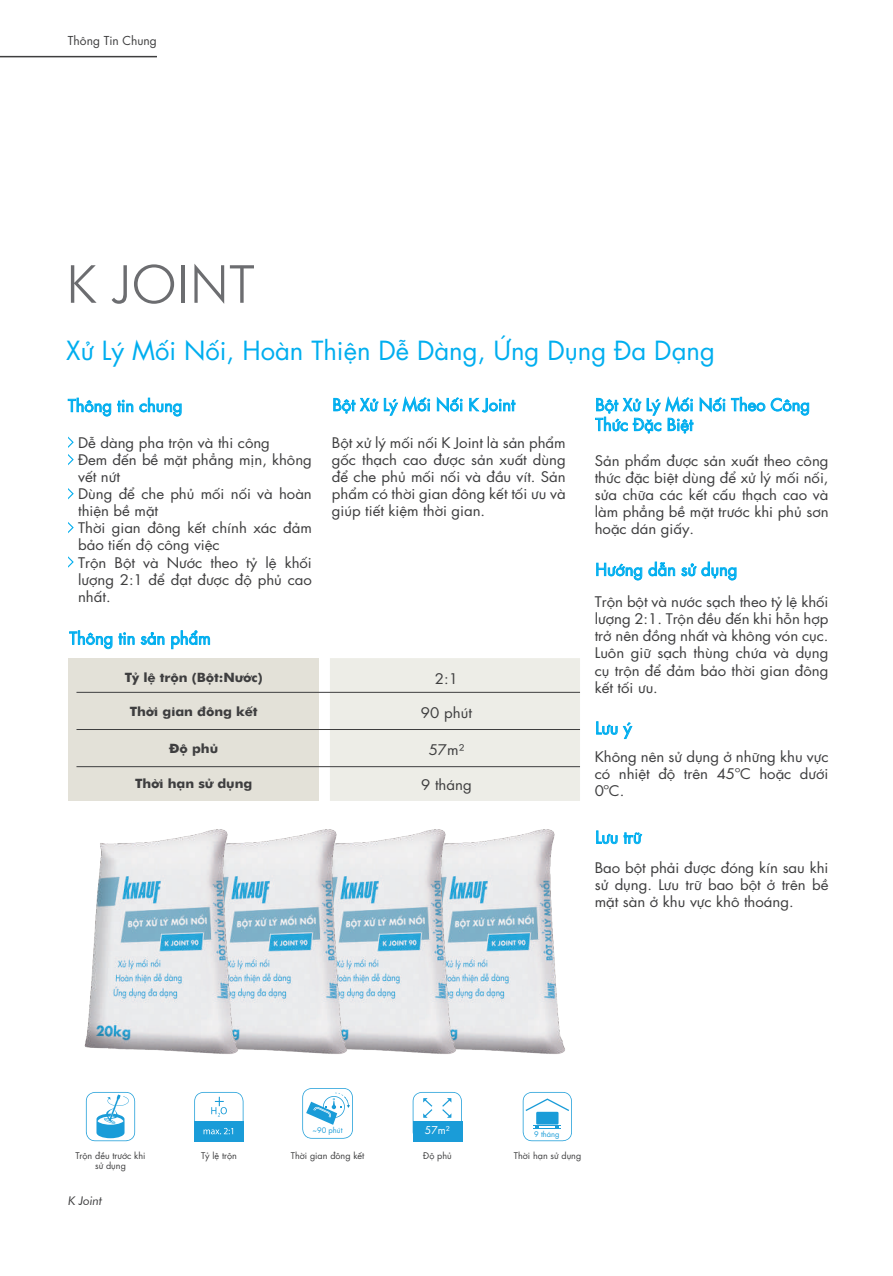
<style>
.page{position:relative;width:893px;height:1276px;background:#fff}
.page>*{position:absolute;margin:0;border:0;box-sizing:border-box;transform-origin:0 0}
.t1{font:300 52.5px "Futura BT";color:#6c6d70}
.t2{font:25.65px "Elle Futura";color:#00aeef}
.t3{font:16.5px/19.8px "Elle Futura";color:#00aeef}
.t4{font:14.25px/17.1px "Elle Futura";letter-spacing:-.005em;color:#3e3e3f;text-align:justify;scale:1.05 1}
.t5{font:700 12.9px "Futura";letter-spacing:-.005em;color:#3e3e3f;scale:1.05 1}
.t6{font:12px "Elle Futura";color:#3e3e3f}
.t7{font:italic 12px "Futura BT";letter-spacing:-.005em;color:#3e3e3f}
.t8{font:10.5px "Elle Futura";color:#fff}
.t9{font:9px/10.8px "Elle Futura";color:#3e3e3f;text-align:center}
.t10{font:7.5px "Elle Futura";color:#1a9cd8}
</style>
<div class="page">
<img style="left:460px;top:830px;width:105px;height:224px">
<img style="left:351px;top:830px;width:109px;height:224px">
<img style="left:242px;top:830px;width:109px;height:224px">
<img style="left:194px;top:1099px;width:50px;height:43px">
<div style="left:330px;top:658px;width:250px;height:143px;background:#edede7"></div>
<svg style="left:68px;top:398px;width:43px;height:18px"></svg>
<svg style="left:117px;top:400px;width:16px;height:12px"></svg>
<svg style="left:139px;top:398px;width:43px;height:18px"></svg>
<svg style="left:68px;top:436px;width:6px;height:12px"></svg>
<svg style="left:68px;top:454px;width:6px;height:11px"></svg>
<svg style="left:68px;top:488px;width:6px;height:11px"></svg>
<svg style="left:68px;top:522px;width:6px;height:11px"></svg>
<svg style="left:68px;top:556px;width:6px;height:12px"></svg>
<div style="left:68px;top:658px;width:250px;height:143px;background:#e3e1d8"></div>
<hr style="left:76px;top:729px;width:504px;height:1px;background:#3e3e3f">
<hr style="left:76px;top:766px;width:504px;height:1px;background:#3e3e3f">
<hr style="left:76px;top:692px;width:504px;height:1px;background:#3e3e3f">
<svg style="left:86px;top:1092px;width:49px;height:49px"></svg>
<div style="left:194px;top:1120px;width:50px;height:21px;background:#1a9cd8"></div>
<svg style="left:194px;top:1092px;width:49px;height:43px"></svg>
<svg style="left:302px;top:1088px;width:51px;height:50px"></svg>
<svg style="left:413px;top:1092px;width:49px;height:49px"></svg>
<svg style="left:523px;top:1092px;width:49px;height:49px"></svg>
<div style="left:536px;top:1111px;width:22px;height:13px;background:#1a9cd8"></div>
<hr style="left:0;top:56px;width:157px;height:1px;background:#3e3e3f">
<img style="left:84px;top:830px;width:158px;height:224px">
<svg style="left:333px;top:396px;width:97px;height:19px"></svg>
<svg style="left:437px;top:397px;width:25px;height:15px"></svg>
<svg style="left:469px;top:398px;width:46px;height:14px"></svg>
<svg style="left:69px;top:630px;width:44px;height:19px"></svg>
<svg style="left:119px;top:632px;width:16px;height:13px"></svg>
<svg style="left:141px;top:632px;width:23px;height:13px"></svg>
<svg style="left:171px;top:630px;width:39px;height:19px"></svg>
<svg style="left:700px;top:397px;width:25px;height:15px"></svg>
<svg style="left:731px;top:397px;width:34px;height:14px"></svg>
<svg style="left:771px;top:398px;width:38px;height:17px"></svg>
<svg style="left:595px;top:396px;width:98px;height:37px"></svg>
<svg style="left:596px;top:563px;width:46px;height:17px"></svg>
<svg style="left:648px;top:561px;width:27px;height:15px"></svg>
<svg style="left:681px;top:561px;width:56px;height:19px"></svg>
<svg style="left:596px;top:721px;width:36px;height:18px"></svg>
<svg style="left:596px;top:830px;width:22px;height:14px"></svg>
<svg style="left:624px;top:832px;width:18px;height:12px"></svg>
<p class="t6" style="left:68px;top:32px;width:90px">Thông Tin Chung</p>
<h1 class="t1" style="left:66px;top:252px;width:190px">K JOINT</h1>
<h2 class="t2" style="left:66px;top:331px;width:650px">Xử Lý Mối Nối, Hoàn Thiện Dễ Dàng, Ứng Dụng Đa Dạng</h2>
<p class="t3" style="left:68px;top:395px;width:116px">Thông tin chung</p>
<p class="t3" style="left:333px;top:394px;width:184px">Bột Xử Lý Mối Nối K Joint</p>
<p class="t4" style="left:78px;top:433px;width:224px;text-align:left">Dễ dàng pha trộn và thi công<br>Đem đến bề mặt phẳng mịn, không vết nứt<br>Dùng để che phủ mối nối và hoàn thiện bề mặt<br>Thời gian đông kết chính xác đảm bảo tiến độ công việc<br>Trộn Bột và Nước theo tỷ lệ khối lượng 2:1 để đạt được độ phủ cao nhất.</p>
<p class="t4" style="left:332px;top:433px;width:224px">Bột xử lý mối nối K Joint là sản phẩm gốc thạch cao được sản xuất dùng để che phủ mối nối và đầu vít. Sản phẩm có thời gian đông kết tối ưu và giúp tiết kiệm thời gian.</p>
<p class="t3" style="left:69px;top:628px;width:143px">Thông tin sản phẩm</p>
<p class="t5" style="left:125px;top:667px;width:133px">Tỷ lệ trộn (Bột:Nước)</p>
<p class="t5" style="left:130px;top:702px;width:123px">Thời gian đông kết</p>
<p class="t5" style="left:169px;top:738px;width:48px">Độ phủ</p>
<p class="t5" style="left:135px;top:774px;width:113px">Thời hạn sử dụng</p>
<p class="t4" style="left:435px;top:669px;width:23px">2:1</p>
<p class="t4" style="left:421px;top:703px;width:50px">90 phút</p>
<p class="t4" style="left:429px;top:740px;width:35px">57m2</p>
<p class="t4" style="left:421px;top:775px;width:50px">9 tháng</p>
<p class="t3" style="left:595px;top:394px;width:216px">Bột Xử Lý Mối Nối Theo Công<br>Thức Đặc Biệt</p>
<p class="t4" style="left:595px;top:451px;width:224px">Sản phẩm được sản xuất theo công thức đặc biệt dùng để xử lý mối nối, sửa chữa các kết cấu thạch cao và làm phẳng bề mặt trước khi phủ sơn hoặc dán giấy.</p>
<p class="t3" style="left:595px;top:559px;width:144px">Hướng dẫn sử dụng</p>
<p class="t4" style="left:595px;top:592px;width:224px">Trộn bột và nước sạch theo tỷ lệ khối lượng 2:1. Trộn đều đến khi hỗn hợp trở nên đồng nhất và không vón cục.<br>Luôn giữ sạch thùng chứa và dụng cụ trộn để đảm bảo thời gian đông kết tối ưu.</p>
<p class="t3" style="left:595px;top:717px;width:38px">Lưu ý</p>
<p class="t4" style="left:595px;top:747px;width:224px">Không nên sử dụng ở những khu vực có nhiệt độ trên 45oC hoặc dưới 0oC.</p>
<p class="t3" style="left:595px;top:827px;width:48px">Lưu trữ</p>
<p class="t4" style="left:595px;top:858px;width:224px">Bao bột phải được đóng kín sau khi sử dụng. Lưu trữ bao bột ở trên bề mặt sàn ở khu vực khô thoáng.</p>
<p class="t10" style="left:312px;top:1125px;width:32px">~90 phút</p>
<p class="t8" style="left:425px;top:1122px;width:26px">57m2</p>
<p class="t10" style="left:534px;top:1128px;width:27px">9 tháng</p>
<p class="t9" style="left:75px;top:1149px;width:72px">Trộn đều trước khi sử dụng</p>
<p class="t9" style="left:201px;top:1149px;width:37px">Tỷ lệ trộn</p>
<p class="t9" style="left:291px;top:1149px;width:75px">Thời gian đông kết</p>
<p class="t9" style="left:423px;top:1149px;width:30px">Độ phủ</p>
<p class="t9" style="left:514px;top:1149px;width:69px">Thời hạn sử dụng</p>
<p class="t7" style="left:68px;top:1193px;width:36px">K Joint</p>
</div>
